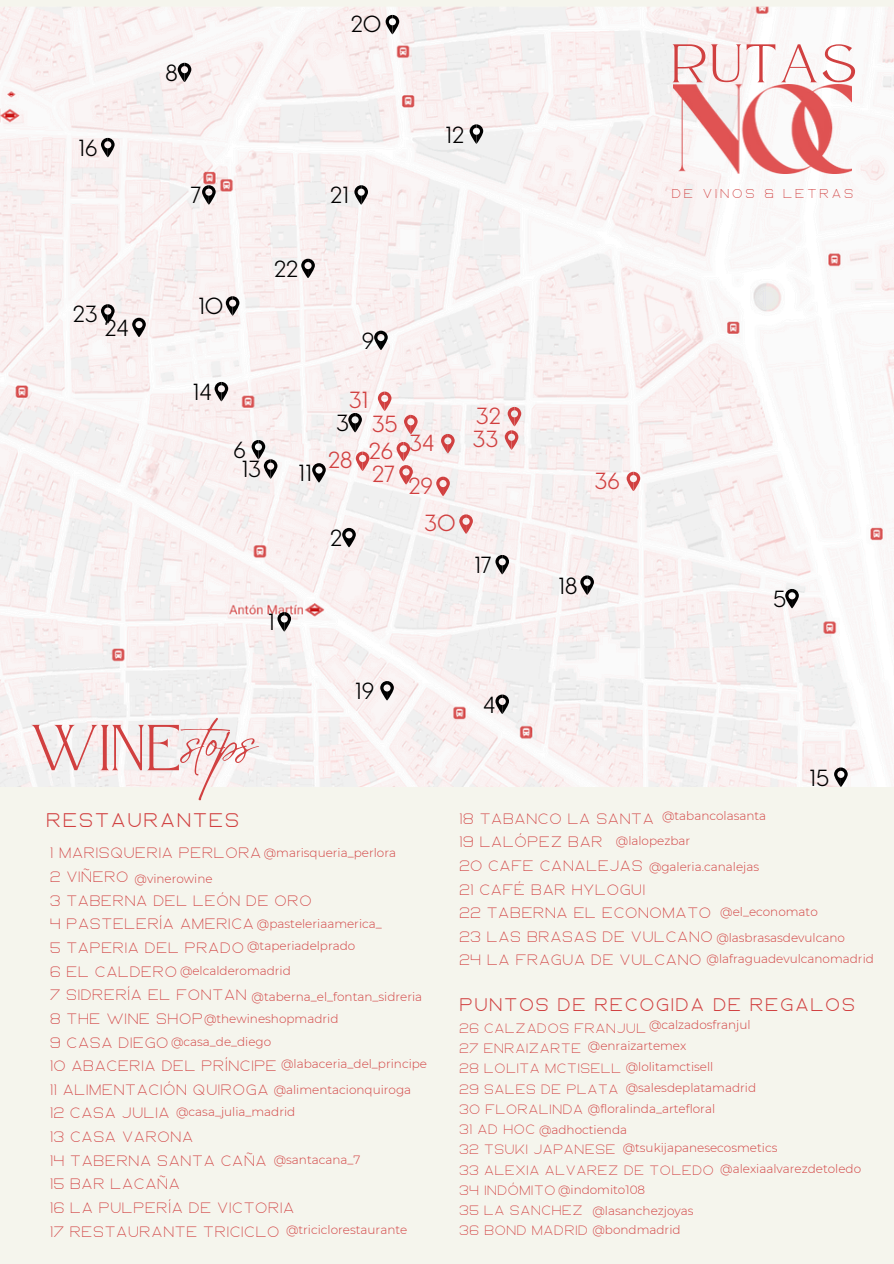
<style>
.page{position:relative;width:894px;height:1264px;background:#fff}
.page>*{position:absolute;margin:0;border:0;box-sizing:border-box;transform-origin:0 0}
.t1{font:64.8px "Atteron";color:#d14040}
.t2{font:54.15px "Atteron";letter-spacing:.06em;color:#d14040}
.t3{font:51.3px "Eyesome Script";color:#d14040}
.t4{font:23.25px "Visby CF";color:#000}
.t5{font:23.25px "Visby CF";color:#d14040}
.t6{font:700 19.8px "Ablation";letter-spacing:.04em;color:#d14040}
.t7{font:700 18.3px "Ablation";letter-spacing:.04em;color:#d14040}
.t8{font:15px/23.5px "Ablation";color:#d14040}
.t9{font:13.5px/20.2px "Ablation";color:#d14040}
.t10{font:12.9px "Ablation";letter-spacing:.17em;color:#d14040}
.t11{font:300 12px "Montserrat";color:#d14040}
</style>
<div class="page">
<div style="left:0;top:0;width:893px;height:1263px;background:#f5f5ed"></div>
<img style="left:0;top:6px;width:893px;height:780px">
<img style="left:673px;top:85px;width:178px;height:89px">
<svg style="left:277px;top:612px;width:14px;height:19px"></svg>
<svg style="left:342px;top:528px;width:13px;height:19px"></svg>
<svg style="left:348px;top:413px;width:14px;height:19px"></svg>
<svg style="left:495px;top:694px;width:14px;height:19px"></svg>
<svg style="left:785px;top:589px;width:13px;height:19px"></svg>
<svg style="left:202px;top:185px;width:13px;height:19px"></svg>
<svg style="left:178px;top:63px;width:13px;height:19px"></svg>
<svg style="left:374px;top:331px;width:13px;height:19px"></svg>
<svg style="left:226px;top:296px;width:13px;height:19px"></svg>
<svg style="left:312px;top:463px;width:13px;height:19px"></svg>
<svg style="left:469px;top:124px;width:14px;height:19px"></svg>
<svg style="left:251px;top:440px;width:26px;height:38px"></svg>
<svg style="left:214px;top:382px;width:14px;height:19px"></svg>
<svg style="left:833px;top:767px;width:14px;height:19px"></svg>
<svg style="left:101px;top:138px;width:13px;height:19px"></svg>
<svg style="left:495px;top:555px;width:14px;height:19px"></svg>
<svg style="left:580px;top:575px;width:13px;height:19px"></svg>
<svg style="left:380px;top:681px;width:13px;height:19px"></svg>
<svg style="left:354px;top:185px;width:14px;height:19px"></svg>
<svg style="left:301px;top:259px;width:13px;height:19px"></svg>
<svg style="left:101px;top:304px;width:13px;height:19px"></svg>
<svg style="left:132px;top:318px;width:14px;height:19px"></svg>
<svg style="left:396px;top:442px;width:16px;height:42px"></svg>
<svg style="left:355px;top:451px;width:14px;height:19px"></svg>
<svg style="left:436px;top:476px;width:13px;height:20px"></svg>
<svg style="left:459px;top:514px;width:13px;height:19px"></svg>
<svg style="left:504px;top:407px;width:17px;height:42px"></svg>
<svg style="left:441px;top:434px;width:13px;height:19px"></svg>
<svg style="left:404px;top:415px;width:13px;height:19px"></svg>
<svg style="left:626px;top:472px;width:14px;height:19px"></svg>
<svg style="left:385px;top:15px;width:14px;height:19px"></svg>
<svg style="left:378px;top:391px;width:13px;height:20px"></svg>
<p class="t4" style="left:78px;top:133px;width:21px">16</p>
<p class="t4" style="left:73px;top:299px;width:26px">23</p>
<p class="t4" style="left:104px;top:312px;width:26px">24</p>
<p class="t4" style="left:165px;top:57px;width:14px">8</p>
<p class="t4" style="left:190px;top:180px;width:12px">7</p>
<p class="t4" style="left:351px;top:8px;width:32px">20</p>
<p class="t4" style="left:330px;top:180px;width:20px">21</p>
<p class="t4" style="left:445px;top:119px;width:20px">12</p>
<p class="t4" style="left:198px;top:291px;width:27px">10</p>
<p class="t4" style="left:274px;top:253px;width:26px">22</p>
<p class="t4" style="left:192px;top:376px;width:21px">14</p>
<p class="t4" style="left:233px;top:434px;width:14px">6</p>
<p class="t4" style="left:241px;top:454px;width:21px">13</p>
<p class="t4" style="left:298px;top:458px;width:15px">11</p>
<p class="t4" style="left:268px;top:607px;width:8px">1</p>
<p class="t4" style="left:362px;top:325px;width:14px">9</p>
<p class="t5" style="left:348px;top:385px;width:21px">31</p>
<h2 class="t4" style="left:336px;top:407px;width:14px">3</h2>
<p class="t5" style="left:328px;top:445px;width:26px">28</p>
<p class="t5" style="left:371px;top:408px;width:27px">35</p>
<p class="t5" style="left:368px;top:435px;width:26px">26</p>
<p class="t5" style="left:372px;top:458px;width:24px">27</p>
<p class="t4" style="left:330px;top:522px;width:14px">2</p>
<p class="t5" style="left:475px;top:400px;width:26px">32</p>
<p class="t5" style="left:409px;top:427px;width:27px">34</p>
<p class="t5" style="left:472px;top:423px;width:27px">33</p>
<p class="t5" style="left:408px;top:470px;width:26px">29</p>
<p class="t5" style="left:424px;top:508px;width:33px">30</p>
<p class="t4" style="left:474px;top:549px;width:19px">17</p>
<p class="t4" style="left:355px;top:675px;width:21px">19</p>
<p class="t4" style="left:483px;top:689px;width:14px">4</p>
<p class="t2" style="left:671px;top:32px;width:187px">RUTAS</p>
<p class="t10" style="left:671px;top:187px;width:184px">DE VINOS &amp; LETRAS</p>
<p class="t5" style="left:594px;top:465px;width:27px">36</p>
<p class="t4" style="left:558px;top:570px;width:21px">18</p>
<h6 class="t4" style="left:772px;top:583px;width:15px">5</h6>
<p class="t3" style="left:186px;top:708px;width:72px">stops</p>
<p class="t6" style="left:46px;top:811px;width:195px">RESTAURANTES</p>
<p class="t1" style="left:30px;top:710px;width:152px">WINE</p>
<p class="t8" style="left:50px;top:842px;width:264px">1 MARISQUERIA PERLORA<br>2 VIÑERO<br>3 TABERNA DEL LEÓN DE ORO<br>4 PASTELERÍA AMERICA<br>5 TAPERIA DEL PRADO<br>6 EL CALDERO<br>7 SIDRERÍA EL FONTAN<br>8 THE WINE SHOP<br>9 CASA DIEGO<br>10 ABACERIA DEL PRÍNCIPE<br>11 ALIMENTACIÓN QUIROGA<br>12 CASA JULIA<br>13 CASA VARONA<br>14 TABERNA SANTA CAÑA<br>15 BAR LACAÑA<br>16 LA PULPERÍA DE VICTORIA<br>17 RESTAURANTE TRICICLO</p>
<p class="t11" style="left:264px;top:845px;width:134px">@marisqueria_perlora</p>
<p class="t11" style="left:135px;top:871px;width:79px">@vinerowine</p>
<p class="t11" style="left:257px;top:916px;width:126px">@pasteleriaamerica_</p>
<p class="t11" style="left:247px;top:938px;width:110px">@taperiadelprado</p>
<p class="t11" style="left:180px;top:963px;width:112px">@elcalderomadrid</p>
<p class="t11" style="left:251px;top:989px;width:172px">@taberna_el_fontan_sidreria</p>
<p class="t11" style="left:204px;top:1011px;width:136px">@thewineshopmadrid</p>
<p class="t11" style="left:171px;top:1033px;width:102px">@casa_de_diego</p>
<p class="t11" style="left:274px;top:1081px;width:139px">@alimentacionquiroga</p>
<p class="t11" style="left:176px;top:1104px;width:121px">@casa_julia_madrid</p>
<p class="t11" style="left:281px;top:1055px;width:147px">@labaceria_del_principe</p>
<p class="t11" style="left:274px;top:1152px;width:88px">@santacana_7</p>
<p class="t11" style="left:286px;top:1222px;width:123px">@triciclorestaurante</p>
<p class="t4" style="left:809px;top:762px;width:21px">15</p>
<p class="t11" style="left:661px;top:808px;width:106px">@tabancolasanta</p>
<p class="t11" style="left:615px;top:833px;width:76px">@lalopezbar</p>
<p class="t11" style="left:648px;top:859px;width:112px">@galeria.canalejas</p>
<p class="t11" style="left:720px;top:904px;width:99px">@el_economato</p>
<p class="t11" style="left:716px;top:930px;width:130px">@lasbrasasdevulcano</p>
<p class="t11" style="left:706px;top:951px;width:169px">@lafraguadevulcanomadrid</p>
<p class="t8" style="left:459px;top:807px;width:255px">18 TABANCO LA SANTA<br>19 LALÓPEZ BAR<br>20 CAFE CANALEJAS<br>21 CAFÉ BAR HYLOGUI<br>22 TABERNA EL ECONOMATO<br>23 LAS BRASAS DE VULCANO<br>24 LA FRAGUA DE VULCANO</p>
<p class="t7" style="left:459px;top:996px;width:397px">PUNTOS DE RECOGIDA DE REGALOS</p>
<p class="t11" style="left:648px;top:1017px;width:103px">@calzadosfranjul</p>
<p class="t11" style="left:587px;top:1038px;width:100px">@enraizartemex</p>
<p class="t11" style="left:625px;top:1059px;width:89px">@lolitamctisell</p>
<h3 class="t11" style="left:625px;top:1080px;width:132px">@salesdeplatamadrid</h3>
<p class="t11" style="left:587px;top:1101px;width:129px">@floralinda_artefloral</p>
<p class="t11" style="left:539px;top:1122px;width:89px">@adhoctienda</p>
<p class="t11" style="left:622px;top:1140px;width:156px">@tsukijapanesecosmetics</p>
<p class="t11" style="left:720px;top:1161px;width:142px">@alexiaalvarezdetoledo</p>
<h1 class="t11" style="left:558px;top:1182px;width:88px">@indomito108</h1>
<p class="t11" style="left:592px;top:1203px;width:102px">@lasanchezjoyas</p>
<p class="t11" style="left:592px;top:1222px;width:89px">@bondmadrid</p>
<p class="t9" style="left:459px;top:1018px;width:256px">26 CALZADOS FRANJUL<br>27 ENRAIZARTE<br>28 LOLITA MCTISELL<br>29 SALES DE PLATA<br>30 FLORALINDA<br>31 AD HOC<br>32 TSUKI JAPANESE<br>33 ALEXIA ALVAREZ DE TOLEDO<br>34 INDÓMITO<br>35 LA SANCHEZ<br>36 BOND MADRID</p>
</div>
